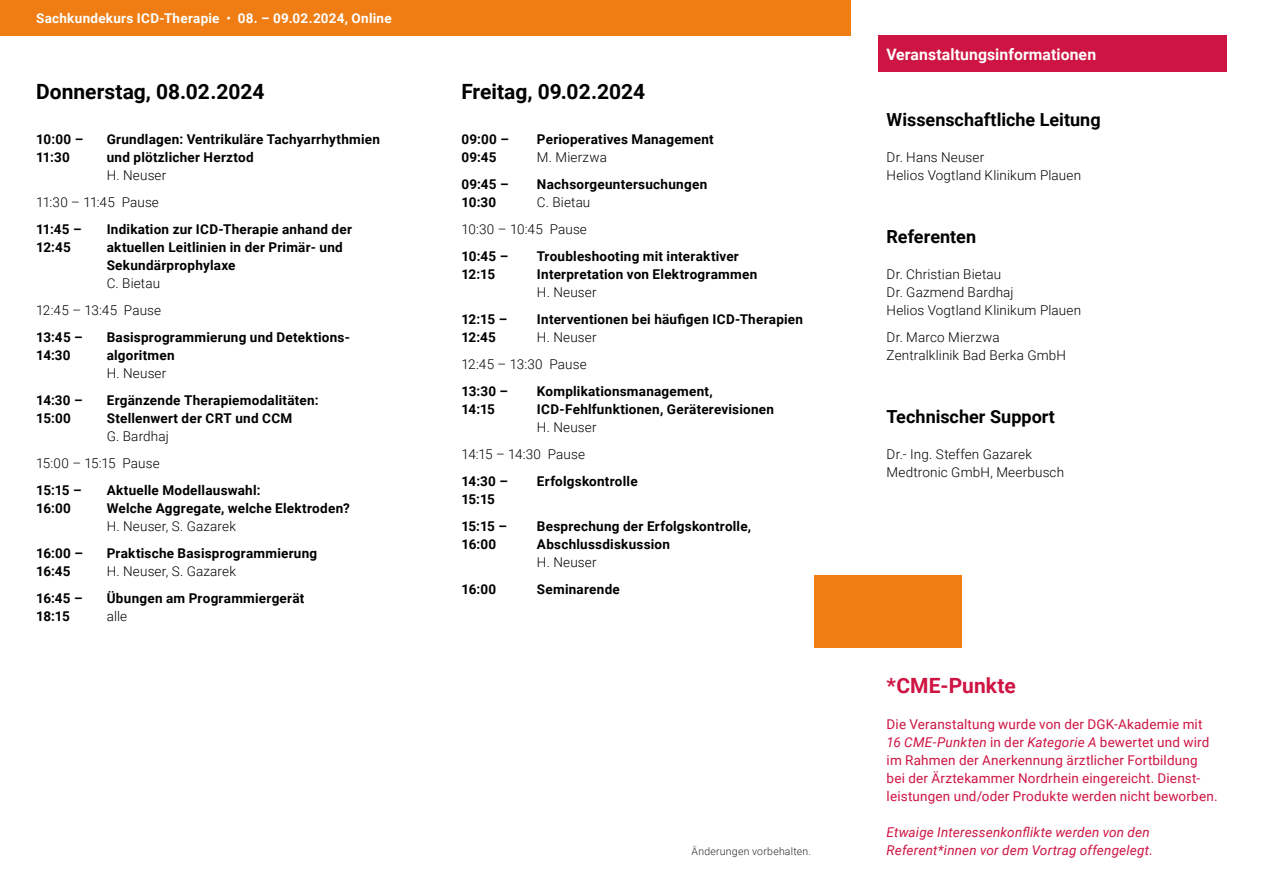
<style>
.page{position:relative;width:1263px;height:893px;background:#fff}
.page>*{position:absolute;margin:0;border:0;box-sizing:border-box;transform-origin:0 0}
.t1{font:700 21px "Roboto";color:#000}
.t2{font:700 21px "Roboto";letter-spacing:.005em;color:#ce1442}
.t3{font:700 18px "Roboto";color:#000}
.t4{font:700 15.75px "Roboto";letter-spacing:.005em;color:#fff}
.t5{font:700 13.5px/18px "Roboto";letter-spacing:.02em;color:#000}
.t6{font:300 13.5px/27px "Roboto";letter-spacing:.01em;color:#000}
.t7{font:13.5px/18px "Roboto";letter-spacing:.015em;color:#ce1442}
.t8{font:italic 13.5px/18px "Roboto";letter-spacing:.01em;color:#ce1442}
.t9{font:700 13.5px "Roboto";letter-spacing:.02em;color:#fff}
.t10{font:300 10.5px "Roboto";letter-spacing:.025em;color:#282827}
.s1{font-weight:400}
.s2{font-style:italic}
</style>
<div class="page">
<div style="left:878px;top:36px;width:349px;height:36px;background:#ce1442"></div>
<div style="left:814px;top:576px;width:148px;height:72px;background:#ef7d14"></div>
<div style="left:0;top:0;width:850px;height:36px;background:#ef7d14"></div>
<p class="t9" style="left:36px;top:9px;width:357px">Sachkundekurs ICD-Therapie <span class="s1">•</span> 08. – 09.02.2024, Online</p>
<h1 class="t1" style="left:36px;top:77px;width:230px">Donnerstag, 08.02.2024</h1>
<p class="t5" style="left:36px;top:130px;width:49px">10:00 –<br>11:30</p>
<p class="t5" style="left:107px;top:130px;width:275px">Grundlagen: Ventrikuläre Tachyarrhythmien und plötzlicher Herztod</p>
<p class="t6" style="left:36px;top:161px;width:132px;text-indent:71px">H. Neuser<br>11:30 – 11:45 Pause</p>
<p class="t5" style="left:36px;top:220px;width:47px">11:45 –<br>12:45</p>
<p class="t5" style="left:107px;top:220px;width:247px">Indikation zur ICD-Therapie anhand der aktuellen Leitlinien in der Primär- und<br>Sekundärprophylaxe</p>
<p class="t6" style="left:36px;top:269px;width:127px;text-align:right">C. Bietau<br>12:45 – 13:45 Pause</p>
<p class="t5" style="left:36px;top:328px;width:48px">13:45 –<br>14:30</p>
<p class="t5" style="left:107px;top:328px;width:243px">Basisprogrammierung und Detektions&shy;algoritmen</p>
<p class="t6" style="left:107px;top:359px;width:61px">H. Neuser</p>
<p class="t5" style="left:36px;top:391px;width:48px">14:30 –<br>15:00</p>
<p class="t5" style="left:107px;top:391px;width:213px">Ergänzende Therapiemodalitäten:<br>Stellenwert der CRT und CCM</p>
<p class="t6" style="left:36px;top:422px;width:134px;text-indent:71px">G. Bardhaj<br>15:00 – 15:15 Pause</p>
<p class="t5" style="left:36px;top:481px;width:47px">15:15 –<br>16:00</p>
<p class="t5" style="left:107px;top:481px;width:245px">Aktuelle Modellauswahl:<br>Welche Aggregate, welche Elektroden?</p>
<p class="t6" style="left:107px;top:512px;width:131px">H. Neuser, S. Gazarek</p>
<p class="t5" style="left:36px;top:544px;width:48px">16:00 –<br>16:45</p>
<p class="t5" style="left:107px;top:544px;width:212px">Praktische Basisprogrammierung</p>
<p class="t6" style="left:107px;top:557px;width:131px">H. Neuser, S. Gazarek</p>
<p class="t5" style="left:36px;top:589px;width:48px">16:45 –<br>18:15</p>
<p class="t5" style="left:107px;top:589px;width:199px">Übungen am Programmiergerät</p>
<p class="t6" style="left:107px;top:602px;width:22px">alle</p>
<h1 class="t1" style="left:461px;top:77px;width:185px">Freitag, 09.02.2024</h1>
<p class="t5" style="left:461px;top:130px;width:49px">09:00 –<br>09:45</p>
<p class="t5" style="left:537px;top:130px;width:178px">Perioperatives Management</p>
<p class="t6" style="left:537px;top:143px;width:71px">M. Mierzwa</p>
<p class="t5" style="left:461px;top:175px;width:49px">09:45 –<br>10:30</p>
<p class="t5" style="left:537px;top:175px;width:172px">Nachsorgeuntersuchungen</p>
<p class="t6" style="left:461px;top:188px;width:130px;text-align:right">C. Bietau<br>10:30 – 10:45 Pause</p>
<p class="t5" style="left:461px;top:247px;width:48px">10:45 –<br>12:15</p>
<p class="t5" style="left:537px;top:247px;width:222px">Troubleshooting mit interaktiver<br>Interpretation von Elektrogrammen</p>
<p class="t6" style="left:537px;top:278px;width:61px">H. Neuser</p>
<p class="t5" style="left:461px;top:310px;width:47px">12:15 –<br>12:45</p>
<p class="t5" style="left:537px;top:310px;width:268px">Interventionen bei häufigen ICD-Therapien</p>
<p class="t6" style="left:461px;top:323px;width:137px;text-indent:76px">H. Neuser<br>12:45 – 13:30 Pause</p>
<p class="t5" style="left:461px;top:382px;width:48px">13:30 –<br>14:15</p>
<p class="t5" style="left:537px;top:382px;width:239px">Komplikationsmanagement,<br>ICD-Fehlfunktionen, Geräterevisionen</p>
<p class="t6" style="left:461px;top:413px;width:137px;text-indent:76px">H. Neuser<br>14:15 – 14:30 Pause</p>
<p class="t5" style="left:461px;top:472px;width:48px">14:30 –<br>15:15</p>
<p class="t5" style="left:537px;top:472px;width:102px">Erfolgskontrolle</p>
<p class="t5" style="left:461px;top:517px;width:47px">15:15 –<br>16:00</p>
<p class="t5" style="left:537px;top:517px;width:216px">Besprechung der Erfolgskontrolle,<br>Abschlussdiskussion</p>
<p class="t6" style="left:537px;top:548px;width:61px">H. Neuser</p>
<p class="t5" style="left:461px;top:580px;width:36px">16:00</p>
<p class="t5" style="left:537px;top:580px;width:84px">Seminarende</p>
<p class="t10" style="left:691px;top:844px;width:121px">Änderungen vorbehalten.</p>
<p class="t4" style="left:886px;top:43px;width:211px">Veranstaltungsinformationen</p>
<h2 class="t3" style="left:887px;top:107px;width:215px">Wissenschaftliche Leitung</h2>
<p class="t6" style="left:887px;top:147px;width:196px;line-height:18px">Dr. Hans Neuser<br>Helios Vogtland Klinikum Plauen</p>
<h2 class="t3" style="left:887px;top:224px;width:91px">Referenten</h2>
<p class="t6" style="left:887px;top:264px;width:196px;line-height:18px">Dr. Christian Bietau<br>Dr. Gazmend Bardhaj<br>Helios Vogtland Klinikum Plauen</p>
<p class="t6" style="left:887px;top:327px;width:181px;line-height:18px">Dr. Marco Mierzwa<br>Zentralklinik Bad Berka GmbH</p>
<h2 class="t3" style="left:887px;top:404px;width:170px">Technischer Support</h2>
<p class="t6" style="left:887px;top:444px;width:179px;line-height:18px">Dr.- Ing. Steffen Gazarek<br>Medtronic GmbH, Meerbusch</p>
<h1 class="t2" style="left:887px;top:671px;width:131px">*CME-Punkte</h1>
<p class="t7" style="left:887px;top:714px;width:332px">Die Veranstaltung wurde von der DGK-Akademie mit <span class="s2">16 CME-Punkten</span> in der <span class="s2">Kategorie A</span> bewertet und wird im Rahmen der Anerkennung ärztlicher Fortbildung bei der Ärztekammer Nordrhein eingereicht. Dienst&shy;leistungen und/oder Produkte werden nicht beworben.</p>
<p class="t8" style="left:887px;top:822px;width:268px">Etwaige Interessenkonflikte werden von den<br>Referent*innen vor dem Vortrag offengelegt.</p>
</div>
